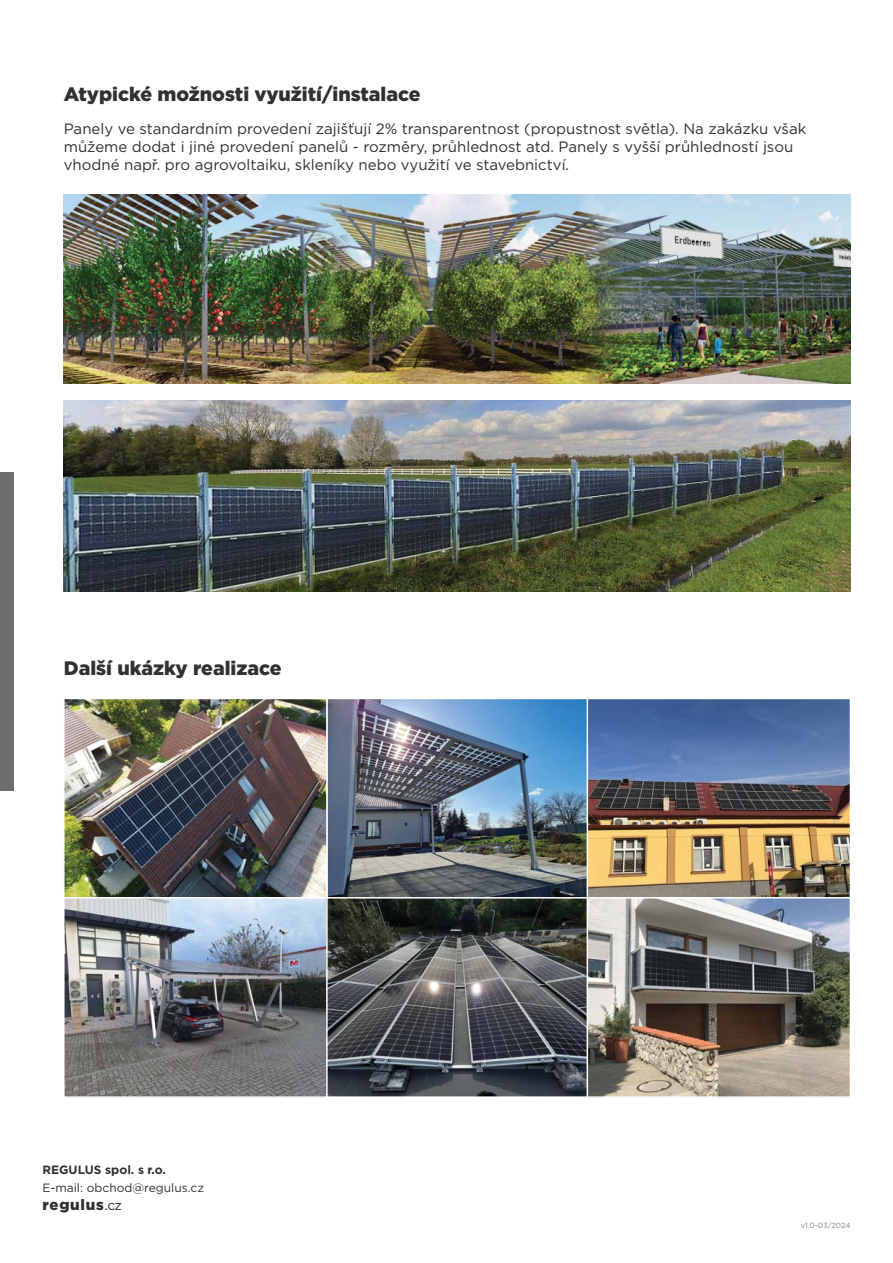
<style>
.page{position:relative;width:893px;height:1263px;background:#fff}
.page>*{position:absolute;margin:0;border:0;box-sizing:border-box;transform-origin:0 0}
.t1{font:900 19.5px "Gotham";color:#323031}
.t2{font:15px/18px "Gotham";color:#323031}
.t3{font:900 15px "Gotham";letter-spacing:.05em;color:#323031}
.t4{font:12px/18px "Gotham";color:#323031}
.t5{font:7.5px "Gotham";letter-spacing:-.01em;color:#808285}
.s1{font-weight:700}
.s2{font-weight:400}
.s3{font-weight:400;font-size:13.5px}
</style>
<div class="page">
<div style="left:0;top:472px;width:14px;height:319px;background:#6d6e70"></div>
<img style="left:66px;top:701px;width:521px;height:394px">
<div style="left:326px;top:698px;width:265px;height:200px;border:2px solid #fff"></div>
<img style="left:64px;top:400px;width:786px;height:191px">
<div style="left:63px;top:698px;width:265px;height:200px;border:2px solid #fff"></div>
<div style="left:63px;top:897px;width:265px;height:201px;border:2px solid #fff"></div>
<img style="left:64px;top:194px;width:786px;height:190px">
<div style="left:326px;top:897px;width:265px;height:201px;border:2px solid #fff"></div>
<img style="left:590px;top:701px;width:258px;height:394px">
<div style="left:587px;top:698px;width:264px;height:200px;border:2px solid #fff"></div>
<div style="left:587px;top:897px;width:264px;height:201px;border:2px solid #fff"></div>
<p class="t1" style="left:64px;top:86px;width:358px">Atypické možnosti využití/instalace</p>
<p class="t2" style="left:64px;top:121px;width:744px">Panely ve standardním provedení zajišťují 2% transparentnost (propustnost světla). Na zakázku však můžeme dodat i jiné provedení panelů - rozměry, průhlednost atd. Panely s vyšší průhledností jsou vhodné např. pro agrovoltaiku, skleníky nebo využití ve stavebnictví.</p>
<p class="t1" style="left:64px;top:660px;width:219px">Další ukázky realizace</p>
<p class="t4" style="left:43px;top:1162px;width:163px"><span class="s1">REGULUS spol. s r.o.<br></span>E-mail: obchod@regulus.cz</p>
<p class="t3" style="left:43px;top:1199px;width:81px">regulus<span class="s2">.</span><span class="s3">cz</span></p>
<p class="t5" style="left:801px;top:1222px;width:51px">v1.0-03/2024</p>
</div>
